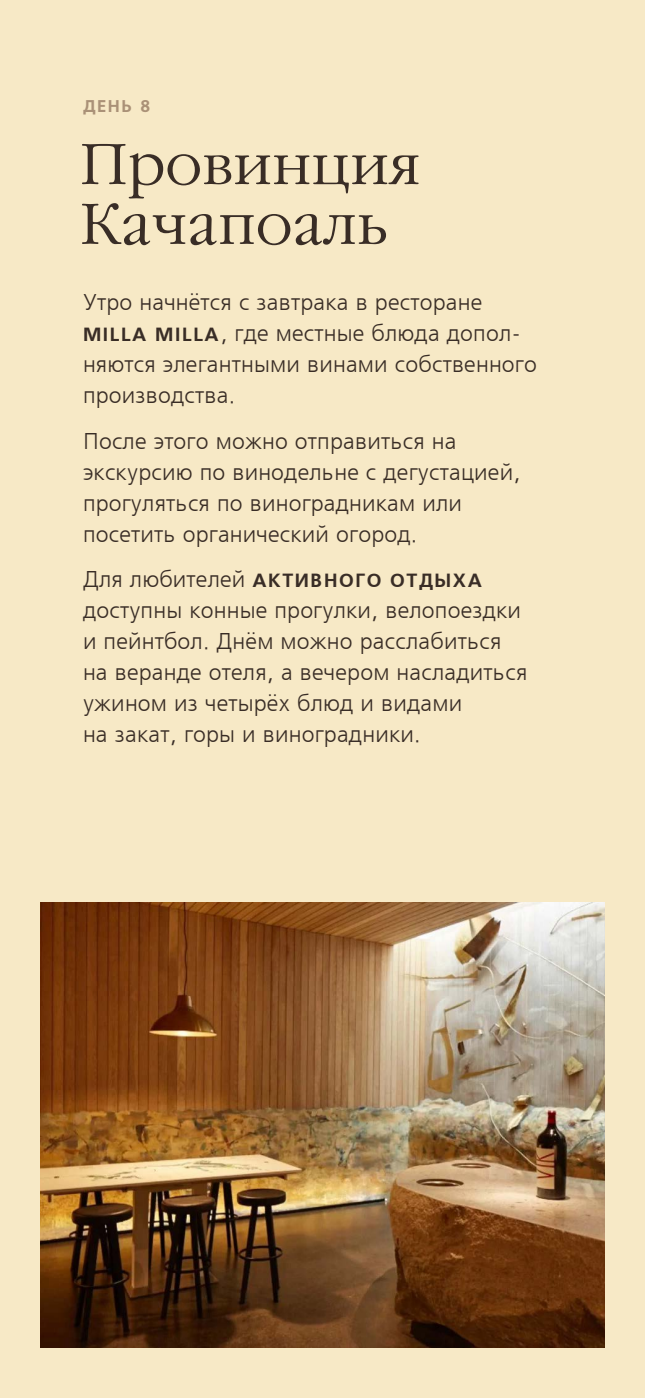
<style>
.page{position:relative;width:645px;height:1398px;background:#f7e9c6}
.page>*{position:absolute;margin:0;border:0;box-sizing:border-box;transform-origin:0 0}
.t1{font:57.5px/59.8px "Garamond C";letter-spacing:.005em;color:#392d26}
.t2{font:22.75px/30.9px "Free Set CTT";letter-spacing:.005em;color:#392d26}
.t3{font:19px "AXP Free Set C Bold";letter-spacing:.08em;color:#392d26}
.t4{font:17px "Free Set Demi C";color:#aa9177}
.s1{font-family:"AXP Free Set C Bold";font-size:19px}
.s2{font-family:"Free Set CTT";font-size:22.75px}
</style>
<div class="page">
<img style="left:40px;top:902px;width:565px;height:446px">
<p class="t4" style="left:83px;top:96px;width:69px">ДЕНЬ 8</p>
<h1 class="t1" style="left:80px;top:137px;width:342px">Провинция<br>Качапоаль</h1>
<p class="t2" style="left:83px;top:288px;width:455px">Утро начнётся с завтрака в ресторане<br><span class="s1">MILLA MILLA</span>, где местные блюда допол&shy;няются элегантными винами собственного производства.</p>
<p class="t2" style="left:83px;top:427px;width:439px">После этого можно отправиться на экскурсию по винодельне с дегустацией, прогуляться по виноградникам или посетить органический огород.</p>
<p class="t3" style="left:83px;top:570px;width:400px"><span class="s2">Для любителей</span> АКТИВНОГО ОТДЫХА</p>
<p class="t2" style="left:83px;top:596px;width:446px">доступны конные прогулки, велопоездки и пейнтбол. Днём можно расслабиться на веранде отеля, а вечером насладиться ужином из четырёх блюд и видами<br>на закат, горы и виноградники.</p>
</div>
